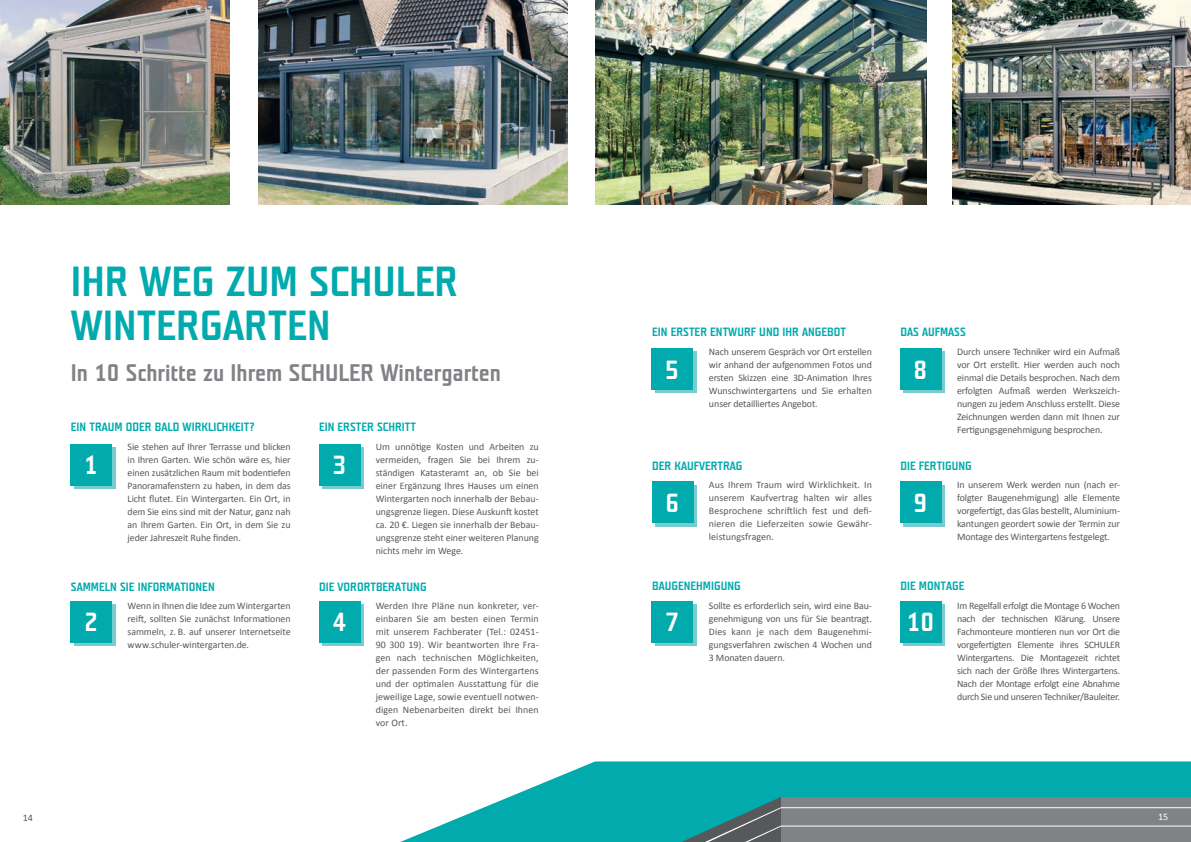
<style>
.page{position:relative;width:1191px;height:842px;background:#fff}
.page>*{position:absolute;margin:0;border:0;box-sizing:border-box;transform-origin:0 0}
.t1{font:42px/44px "Teuton Fett";color:#00aaad}
.t2{font:26.2px "Teuton Fett";color:#fff}
.t3{font:24px "Teuton Fett";color:#808285}
.t4{font:12px "Teuton Fett";color:#00aaad}
.t5{font:10px/13px "Calibri";letter-spacing:-.01em;color:#57585a;text-align:justify}
.t6{font:10px "Calibri";color:#fff}
</style>
<div class="page">
<img style="left:258px;top:0;width:309px;height:204px">
<img style="left:595px;top:0;width:331px;height:204px">
<img style="left:0;top:0;width:230px;height:204px">
<img style="left:952px;top:0;width:239px;height:204px">
<svg style="left:74px;top:447px;width:41px;height:41px"></svg>
<div style="left:71px;top:444px;width:41px;height:41px;background:#00aaad"></div>
<svg style="left:74px;top:604px;width:41px;height:41px"></svg>
<div style="left:71px;top:601px;width:41px;height:41px;background:#00aaad"></div>
<div style="left:322px;top:447px;width:41px;height:41px;background:linear-gradient(to right,#00aaad,#00aaad)"></div>
<div style="left:319px;top:444px;width:41px;height:41px;background:#00aaad"></div>
<div style="left:322px;top:604px;width:41px;height:41px;background:linear-gradient(to right,#00aaad,#00aaad)"></div>
<div style="left:319px;top:601px;width:41px;height:41px;background:#00aaad"></div>
<div style="left:655px;top:352px;width:41px;height:41px;background:#77ccd0"></div>
<div style="left:652px;top:349px;width:41px;height:41px;background:#00aaad"></div>
<svg style="left:655px;top:485px;width:41px;height:41px"></svg>
<div style="left:652px;top:482px;width:41px;height:41px;background:#00aaad"></div>
<svg style="left:655px;top:604px;width:41px;height:41px"></svg>
<div style="left:652px;top:601px;width:41px;height:41px;background:#00aaad"></div>
<svg style="left:903px;top:352px;width:41px;height:41px"></svg>
<div style="left:900px;top:349px;width:41px;height:41px;background:#00aaad"></div>
<svg style="left:903px;top:485px;width:41px;height:41px"></svg>
<div style="left:900px;top:482px;width:41px;height:41px;background:#00aaad"></div>
<div style="left:903px;top:604px;width:41px;height:41px;background:linear-gradient(to right,#00aaad,#00aaad)"></div>
<div style="left:900px;top:601px;width:41px;height:41px;background:#00aaad"></div>
<svg style="left:400px;top:761px;width:791px;height:81px;fill:#00aaad"></svg>
<svg style="left:663px;top:797px;width:528px;height:45px;background:#71888b"></svg>
<h1 class="t1" style="left:71px;top:261px;width:389px">IHR WEG ZUM SCHULER<br>WINTERGARTEN</h1>
<h3 class="t3" style="left:71px;top:360px;width:432px">In 10 Schritte zu Ihrem SCHULER Wintergarten</h3>
<p class="t4" style="left:71px;top:421px;width:185px">EIN TRAUM ODER BALD WIRKLICHKEIT?</p>
<p class="t5" style="left:128px;top:440px;width:164px">Sie stehen auf Ihrer Terrasse und blicken in Ihren Garten. Wie schön wäre es, hier einen zusätzlichen Raum mit bodentiefen Panoramafenstern zu haben, in dem das Licht flutet. Ein Wintergarten. Ein Ort, in dem Sie eins sind mit der Natur, ganz nah an Ihrem Garten. Ein Ort, in dem Sie zu jeder Jahreszeit Ruhe finden.</p>
<p class="t4" style="left:71px;top:581px;width:145px">SAMMELN SIE INFORMATIONEN</p>
<p class="t5" style="left:128px;top:599px;width:164px">Wenn in Ihnen die Idee zum Wintergarten reift, sollten Sie zunächst Informationen sammeln, z. B. auf unserer Internetseite www.schuler-wintergarten.de.</p>
<p class="t4" style="left:319px;top:421px;width:98px">EIN ERSTER SCHRITT</p>
<p class="t5" style="left:376px;top:440px;width:164px">Um unnötige Kosten und Arbeiten zu vermeiden, fragen Sie bei Ihrem zu&shy;ständigen Katasteramt an, ob Sie bei einer Ergänzung Ihres Hauses um einen Wintergarten noch innerhalb der Bebau&shy;ungsgrenze liegen. Diese Auskunft kostet ca. 20 €. Liegen sie innerhalb der Bebau&shy;ungsgrenze steht einer weiteren Planung nichts mehr im Wege.</p>
<p class="t4" style="left:319px;top:581px;width:109px">DIE VORORTBERATUNG</p>
<p class="t5" style="left:376px;top:599px;width:164px">Werden Ihre Pläne nun konkreter, ver&shy;einbaren Sie am besten einen Termin mit unserem Fachberater (Tel.: 02451- 90 300 19). Wir beantworten Ihre Fra&shy;gen nach technischen Möglichkeiten, der passenden Form des Wintergartens und der optimalen Ausstattung für die jeweilige Lage, sowie eventuell notwen&shy;digen Nebenarbeiten direkt bei Ihnen vor Ort.</p>
<h2 class="t2" style="left:84px;top:452px;width:15px">1</h2>
<h2 class="t2" style="left:332px;top:452px;width:15px">3</h2>
<h2 class="t2" style="left:84px;top:609px;width:15px">2</h2>
<h2 class="t2" style="left:332px;top:609px;width:15px">4</h2>
<p class="t4" style="left:652px;top:326px;width:195px">EIN ERSTER ENTWURF UND IHR ANGEBOT</p>
<p class="t5" style="left:709px;top:345px;width:164px">Nach unserem Gespräch vor Ort erstellen wir anhand der aufgenommen Fotos und ersten Skizzen eine 3D-Animation Ihres Wunschwintergartens und Sie erhalten unser detailliertes Angebot.</p>
<h2 class="t2" style="left:665px;top:357px;width:15px">5</h2>
<p class="t4" style="left:652px;top:460px;width:92px">DER KAUFVERTRAG</p>
<p class="t5" style="left:709px;top:478px;width:164px">Aus Ihrem Traum wird Wirklichkeit. In unserem Kaufvertrag halten wir alles Besprochene schriftlich fest und defi&shy;nieren die Lieferzeiten sowie Gewähr&shy;leistungsfragen.</p>
<p class="t4" style="left:652px;top:580px;width:90px">BAUGENEHMIGUNG</p>
<p class="t5" style="left:709px;top:598px;width:164px">Sollte es erforderlich sein, wird eine Bau&shy;genehmigung von uns für Sie beantragt.<br>Dies kann je nach dem Baugenehmi&shy;gungsverfahren zwischen 4 Wochen und 3 Monaten dauern.</p>
<h2 class="t2" style="left:665px;top:490px;width:15px">6</h2>
<h2 class="t2" style="left:665px;top:609px;width:15px">7</h2>
<p class="t4" style="left:900px;top:326px;width:67px">DAS AUFMASS</p>
<p class="t5" style="left:957px;top:345px;width:164px">Durch unsere Techniker wird ein Aufmaß vor Ort erstellt. Hier werden auch noch einmal die Details besprochen. Nach dem erfolgten Aufmaß werden Werkszeich&shy;nungen zu jedem Anschluss erstellt. Diese Zeichnungen werden dann mit Ihnen zur Fertigungsgenehmigung besprochen.</p>
<p class="t4" style="left:900px;top:460px;width:73px">DIE FERTIGUNG</p>
<p class="t5" style="left:957px;top:478px;width:164px">In unserem Werk werden nun (nach er&shy;folgter Baugenehmigung) alle Elemente vorgefertigt, das Glas bestellt, Aluminium&shy;kantungen geordert sowie der Termin zur Montage des Wintergartens festgelegt.</p>
<p class="t4" style="left:900px;top:580px;width:66px">DIE MONTAGE</p>
<p class="t5" style="left:957px;top:598px;width:164px">Im Regelfall erfolgt die Montage 6 Wochen nach der technischen Klärung. Unsere Fachmonteure montieren nun vor Ort die vorgefertigten Elemente ihres SCHULER Wintergartens. Die Montagezeit richtet sich nach der Größe Ihres Wintergartens.<br>Nach der Montage erfolgt eine Abnahme durch Sie und unseren Techniker/Bauleiter.</p>
<h2 class="t2" style="left:913px;top:357px;width:15px">8</h2>
<h2 class="t2" style="left:913px;top:490px;width:15px">9</h2>
<h2 class="t2" style="left:906px;top:609px;width:29px">10</h2>
<p class="t5" style="left:23px;top:811px;width:12px">14</p>
<p class="t6" style="left:1158px;top:810px;width:12px">15</p>
</div>
